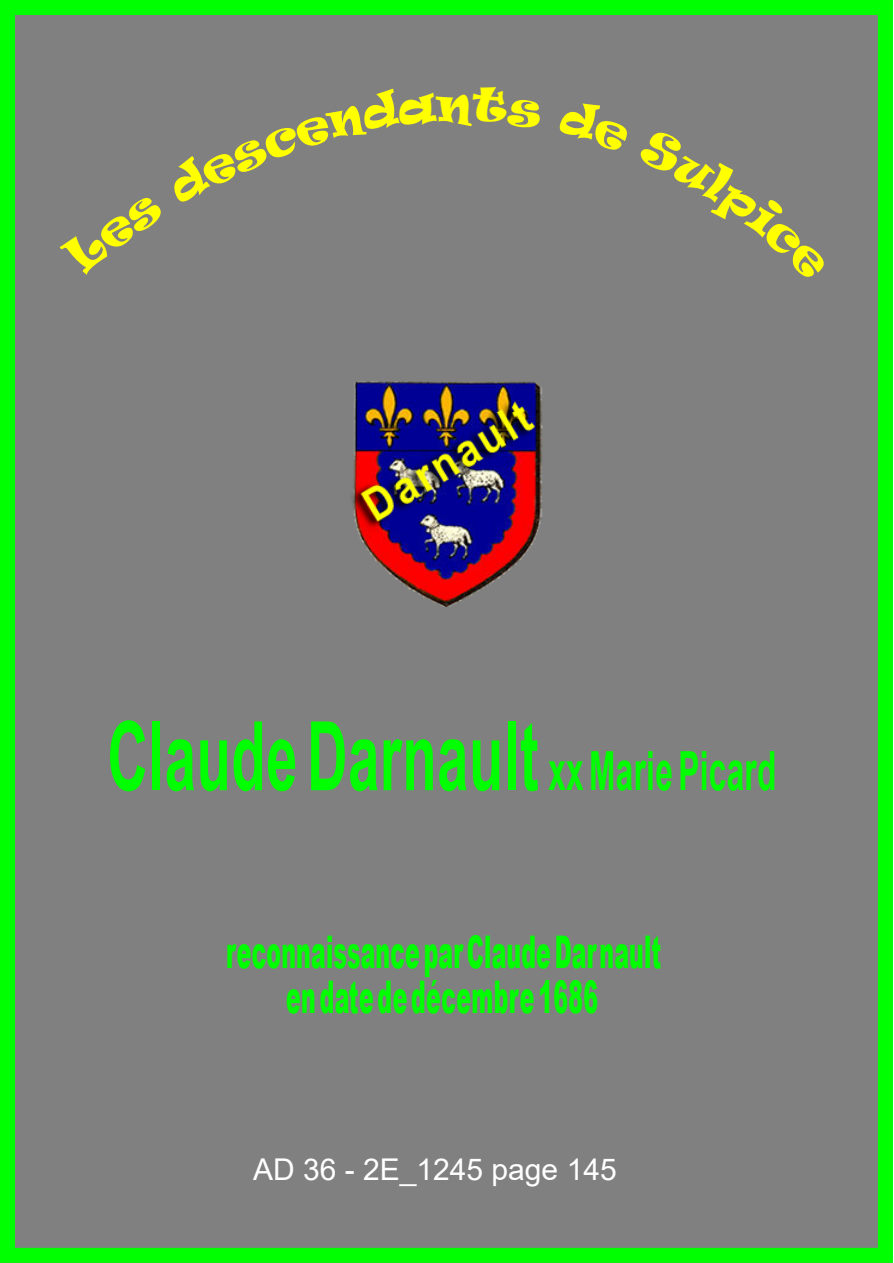
<style>
.page{position:relative;width:894px;height:1263px;background:#fff}
.page>*{position:absolute;margin:0;border:0;box-sizing:border-box;transform-origin:0 0}
.t1{font:700 96px "Arial";letter-spacing:.01em;color:#0f0;scale:.58 1}
.t2{font:900 45px/45px "Arial";letter-spacing:.01em;color:#0f0;text-align:center;scale:.49 1}
.t3{font:30px "Arial";color:#fff}
.s1{font-size:54px}
</style>
<div class="page">
<div style="left:0;top:0;width:893px;height:1263px;background:#808080"></div>
<img style="left:352px;top:381px;width:190px;height:226px">
<img style="left:351px;top:398px;width:185px;height:132px">
<img style="left:359px;top:400px;width:177px;height:122px">
<div style="left:59px;top:86px;width:483px;height:191px;background:#808080"></div>
<div style="left:558px;top:96px;width:72px;height:57px;background:#808080"></div>
<div style="left:637px;top:127px;width:191px;height:155px;background:#808080"></div>
<h1 class="t1" style="left:107px;top:720px;width:1155px">Claude Darnault <span class="s1">xx Marie Picard</span></h1>
<p class="t2" style="left:226px;top:934px;width:890px">reconnaissance par Claude Darnault en date de décembre 1686</p>
<p class="t3" style="left:253px;top:1158px;width:365px">AD 36 - 2E_1245 page 145</p>
</div>
